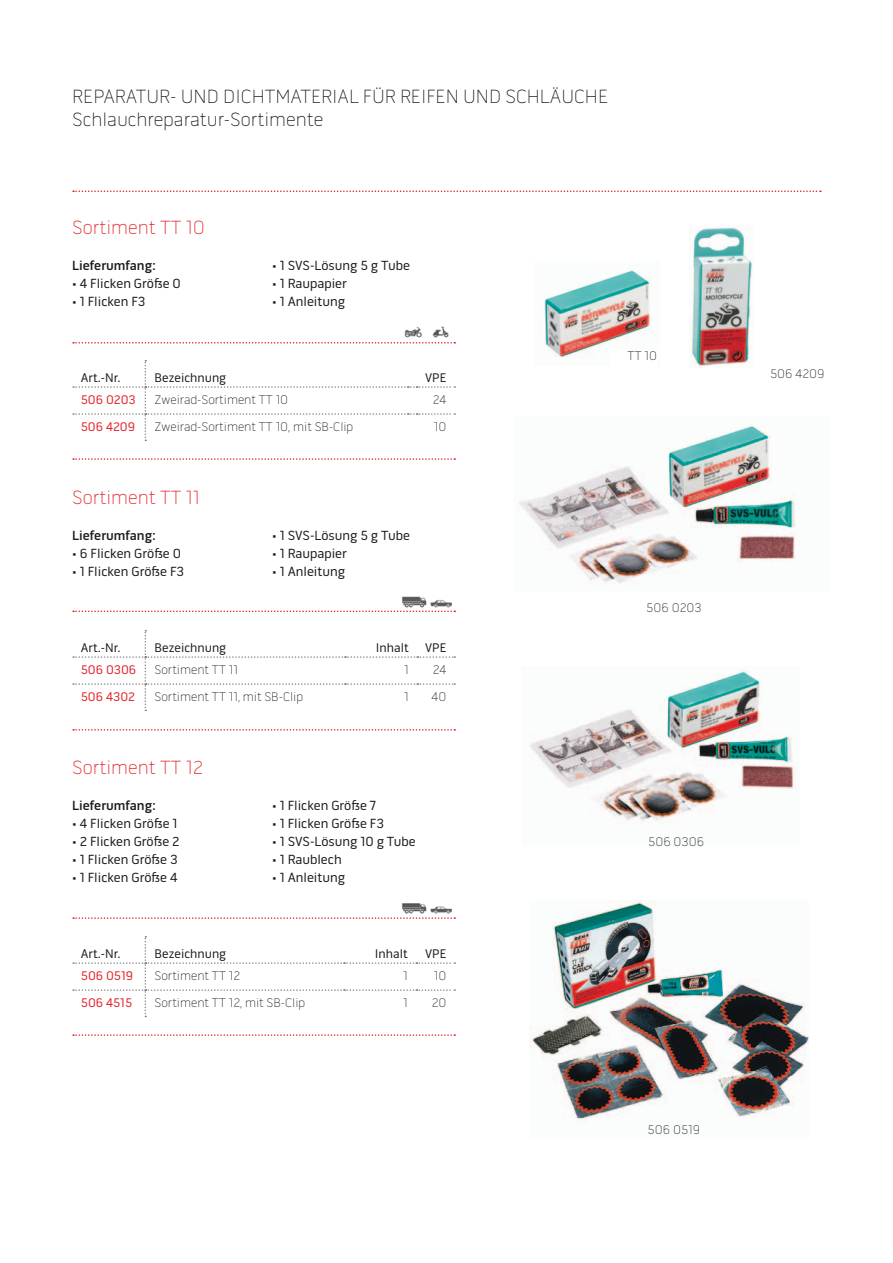
<style>
.page{position:relative;width:893px;height:1263px;background:#fff}
.page>*{position:absolute;margin:0;border:0;box-sizing:border-box;transform-origin:0 0}
.t1{font:100 19.5px "Pill Gothic 600 mg";color:#1a181b}
.t2{font:100 19.5px "Pill Gothic 600 mg";color:#e21e26}
.t3{font:13.5px "Pill Gothic 600 mg";color:#1a181b}
.t4{font:500 13.5px "Pill Gothic 600 mg";color:#1a181b}
.t5{font:100 12.75px "Pill Gothic 600 mg";color:#1a181b}
.t6{font:12.75px "Pill Gothic 600 mg";color:#1a181b}
.t7{font:12.75px "Pill Gothic 600 mg";color:#e21e26}
</style>
<div class="page">
<img style="left:544px;top:269px;width:108px;height:89px">
<div style="left:610px;top:351px;width:47px;height:33px;background:#fff"></div>
<img style="left:519px;top:425px;width:276px;height:158px">
<img style="left:691px;top:225px;width:62px;height:141px">
<img style="left:404px;top:326px;width:45px;height:12px">
<svg style="left:73px;top:360px;width:382px;height:81px"></svg>
<img style="left:529px;top:669px;width:268px;height:155px">
<img style="left:402px;top:596px;width:50px;height:12px">
<svg style="left:73px;top:630px;width:382px;height:81px"></svg>
<img style="left:529px;top:901px;width:280px;height:218px">
<img style="left:402px;top:903px;width:50px;height:11px">
<svg style="left:73px;top:936px;width:382px;height:81px"></svg>
<svg style="left:73px;top:191px;width:748px;height:1px"></svg>
<svg style="left:73px;top:342px;width:382px;height:2px"></svg>
<svg style="left:73px;top:458px;width:382px;height:2px"></svg>
<svg style="left:73px;top:611px;width:382px;height:1px"></svg>
<svg style="left:73px;top:729px;width:382px;height:2px"></svg>
<svg style="left:73px;top:917px;width:382px;height:2px"></svg>
<svg style="left:73px;top:1034px;width:382px;height:2px"></svg>
<p class="t1" style="left:72px;top:85px;width:43px">Reparat</p>
<p class="t1" style="left:146px;top:85px;width:156px">ur- und Dichtmater</p>
<p class="t1" style="left:332px;top:85px;width:274px">ial für Reifen und Schläuche</p>
<p class="t1" style="left:72px;top:108px;width:253px">Schlauchreparatur-Sortimente</p>
<p class="t2" style="left:72px;top:216px;width:134px">Sortiment TT 10</p>
<p class="t4" style="left:72px;top:257px;width:85px">Lieferumfang:</p>
<p class="t3" style="left:72px;top:275px;width:110px">• 4 Flicken Größe 0</p>
<p class="t3" style="left:72px;top:293px;width:75px">• 1 Flicken F3</p>
<p class="t3" style="left:272px;top:257px;width:139px">• 1 SVS-Lösung 5 g Tube</p>
<p class="t3" style="left:272px;top:275px;width:76px">• 1 Raupapier</p>
<p class="t3" style="left:272px;top:293px;width:75px">• 1 Anleitung</p>
<p class="t6" style="left:81px;top:370px;width:41px">Art.-Nr.</p>
<p class="t6" style="left:155px;top:370px;width:73px">Bezeichnung</p>
<p class="t6" style="left:425px;top:370px;width:23px">VPE</p>
<p class="t7" style="left:81px;top:392px;width:57px">506 0203</p>
<p class="t5" style="left:155px;top:393px;width:135px">Zweirad-Sortiment TT 10</p>
<p class="t5" style="left:433px;top:393px;width:15px">24</p>
<p class="t7" style="left:81px;top:419px;width:56px">506 4209</p>
<p class="t5" style="left:155px;top:420px;width:200px">Zweirad-Sortiment TT 10, mit SB-Clip</p>
<p class="t5" style="left:434px;top:420px;width:14px">10</p>
<p class="t2" style="left:72px;top:486px;width:129px">Sortiment TT 11</p>
<p class="t4" style="left:72px;top:527px;width:85px">Lieferumfang:</p>
<p class="t3" style="left:72px;top:545px;width:110px">• 6 Flicken Größe 0</p>
<p class="t3" style="left:72px;top:563px;width:113px">• 1 Flicken Größe F3</p>
<p class="t3" style="left:272px;top:527px;width:139px">• 1 SVS-Lösung 5 g Tube</p>
<p class="t3" style="left:272px;top:545px;width:76px">• 1 Raupapier</p>
<p class="t3" style="left:272px;top:563px;width:75px">• 1 Anleitung</p>
<p class="t6" style="left:81px;top:640px;width:41px">Art.-Nr.</p>
<p class="t6" style="left:155px;top:640px;width:73px">Bezeichnung</p>
<p class="t6" style="left:376px;top:640px;width:34px">Inhalt</p>
<p class="t6" style="left:425px;top:640px;width:23px">VPE</p>
<p class="t7" style="left:81px;top:662px;width:57px">506 0306</p>
<p class="t5" style="left:155px;top:663px;width:85px">Sortiment TT 11</p>
<p class="t5" style="left:404px;top:663px;width:6px">1</p>
<p class="t5" style="left:433px;top:663px;width:15px">24</p>
<p class="t7" style="left:81px;top:689px;width:56px">506 4302</p>
<p class="t5" style="left:155px;top:690px;width:150px">Sortiment TT 11, mit SB-Clip</p>
<p class="t5" style="left:404px;top:690px;width:6px">1</p>
<p class="t5" style="left:432px;top:690px;width:16px">40</p>
<p class="t2" style="left:72px;top:756px;width:132px">Sortiment TT 12</p>
<p class="t4" style="left:72px;top:797px;width:85px">Lieferumfang:</p>
<p class="t3" style="left:72px;top:815px;width:107px">• 4 Flicken Größe 1</p>
<p class="t3" style="left:72px;top:833px;width:109px">• 2 Flicken Größe 2</p>
<p class="t3" style="left:72px;top:851px;width:107px">• 1 Flicken Größe 3</p>
<p class="t3" style="left:72px;top:869px;width:107px">• 1 Flicken Größe 4</p>
<p class="t3" style="left:272px;top:797px;width:105px">• 1 Flicken Größe 7</p>
<p class="t3" style="left:272px;top:815px;width:113px">• 1 Flicken Größe F3</p>
<p class="t3" style="left:272px;top:833px;width:145px">• 1 SVS-Lösung 10 g Tube</p>
<p class="t3" style="left:272px;top:851px;width:71px">• 1 Raublech</p>
<p class="t3" style="left:272px;top:869px;width:75px">• 1 Anleitung</p>
<p class="t6" style="left:81px;top:946px;width:41px">Art.-Nr.</p>
<p class="t6" style="left:155px;top:946px;width:73px">Bezeichnung</p>
<p class="t6" style="left:375px;top:946px;width:34px">Inhalt</p>
<p class="t6" style="left:425px;top:946px;width:23px">VPE</p>
<p class="t7" style="left:81px;top:968px;width:54px">506 0519</p>
<p class="t5" style="left:155px;top:969px;width:87px">Sortiment TT 12</p>
<p class="t5" style="left:403px;top:969px;width:6px">1</p>
<p class="t5" style="left:434px;top:969px;width:14px">10</p>
<p class="t7" style="left:81px;top:995px;width:53px">506 4515</p>
<p class="t5" style="left:155px;top:996px;width:152px">Sortiment TT 12, mit SB-Clip</p>
<p class="t5" style="left:403px;top:996px;width:6px">1</p>
<p class="t5" style="left:432px;top:996px;width:16px">20</p>
<p class="t5" style="left:628px;top:348px;width:31px">TT 10</p>
<p class="t5" style="left:646px;top:600px;width:57px">506 0203</p>
<p class="t5" style="left:648px;top:834px;width:58px">506 0306</p>
<p class="t5" style="left:648px;top:1122px;width:54px">506 0519</p>
<p class="t5" style="left:770px;top:366px;width:56px">506 4209</p>
</div>
